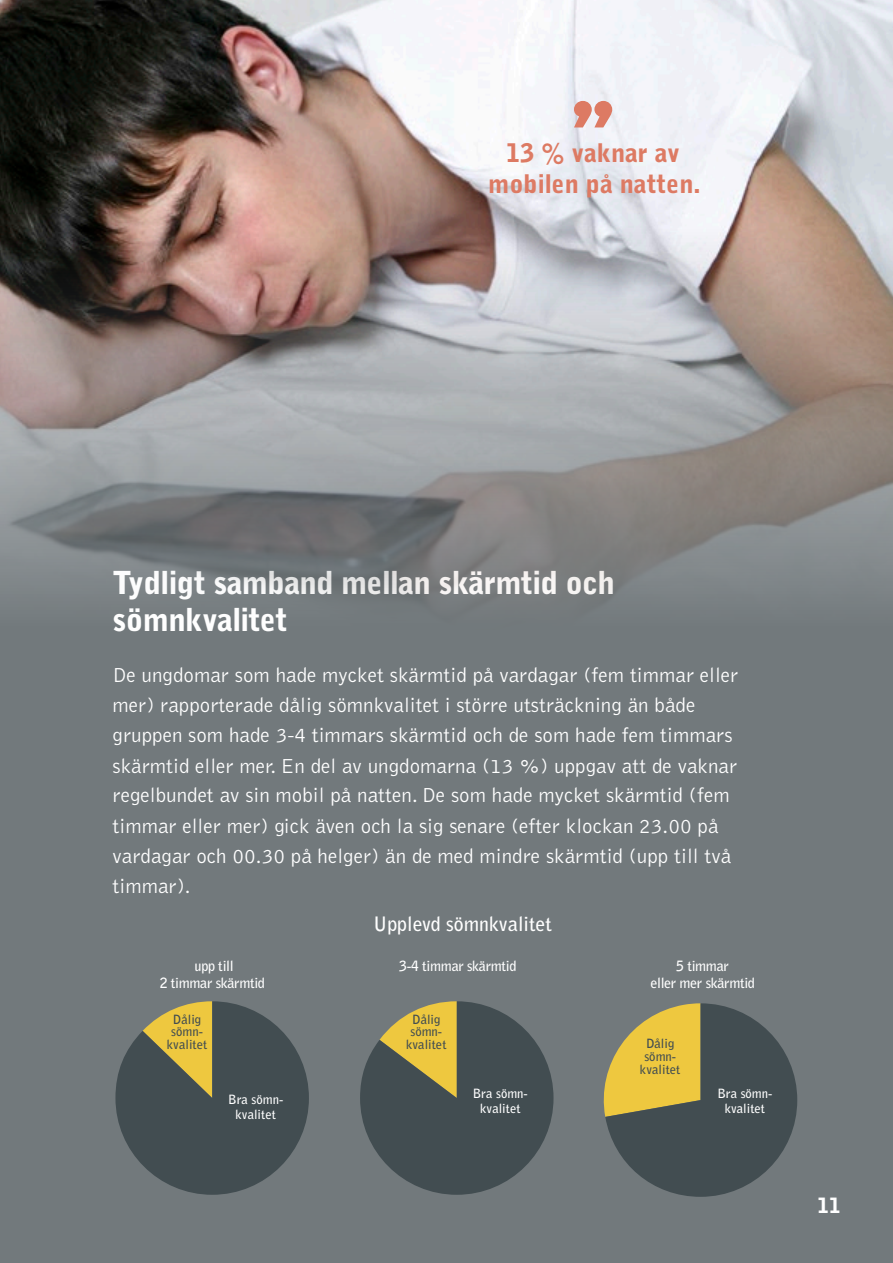
<style>
.page{position:relative;width:893px;height:1263px;background:#72797c}
.page>*{position:absolute;margin:0;border:0;box-sizing:border-box;transform-origin:0 0}
.t1{font:900 31.5px/37.8px "Bell Gothic Std";letter-spacing:-.02em;color:#fff}
.t2{font:900 25.5px/30.6px "Bell Gothic Std";color:#dd7a63;text-align:center}
.t3{font:300 21px/30px "Bell Gothic Std";color:#fff}
.t4{font:900 21px "Bell Gothic Std";color:#fff}
.t5{font:700 19.8px "Bell Gothic Std";color:#fff}
.t6{font:700 14.1px/17px "Bell Gothic Std";letter-spacing:-.025em;color:#fff;text-align:center}
.t7{font:700 12.75px/12.8px "Bell Gothic Std";color:#424d51;text-align:center}
.t8{font:700 12.75px/15.3px "Bell Gothic Std";color:#fff;text-align:center}
</style>
<div class="page">
<svg style="left:115px;top:1001px;width:194px;height:194px"></svg>
<svg style="left:360px;top:1001px;width:193px;height:194px"></svg>
<svg style="left:603px;top:1003px;width:194px;height:194px"></svg>
<img style="left:0;top:0;width:893px;height:597px">
<svg style="left:574px;top:101px;width:38px;height:26px"></svg>
<p class="t2" style="left:488px;top:138px;width:214px">13 % vaknar av mobilen på natten.</p>
<h1 class="t1" style="left:112px;top:564px;width:504px">Tydligt samband mellan skärmtid och sömnkvalitet</h1>
<p class="t3" style="left:112px;top:661px;width:627px">De ungdomar som hade mycket skärmtid på vardagar (fem timmar eller mer) rapporterade dålig sömnkvalitet i större utsträckning än både gruppen som hade 3-4 timmars skärmtid och de som hade fem timmars skärmtid eller mer. En del av ungdomarna (13 %) uppgav att de vaknar regelbundet av sin mobil på natten. De som hade mycket skärmtid (fem timmar eller mer) gick även och la sig senare (efter klockan 23.00 på vardagar och 00.30 på helger) än de med mindre skärmtid (upp till två timmar).</p>
<p class="t5" style="left:373px;top:912px;width:180px">Upplevd sömnkvalitet</p>
<p class="t6" style="left:195px;top:958px;width:41px">upp till</p>
<p class="t6" style="left:399px;top:958px;width:119px">3-4 timmar skärmtid</p>
<p class="t6" style="left:160px;top:975px;width:107px">2 timmar skärmtid</p>
<p class="t7" style="left:167px;top:1013px;width:42px">Dålig sömn&shy;kvalitet</p>
<p class="t7" style="left:406px;top:1013px;width:42px">Dålig sömn&shy;kvalitet</p>
<p class="t8" style="left:228px;top:1092px;width:57px">Bra sömn&shy;kvalitet</p>
<p class="t8" style="left:473px;top:1085px;width:57px">Bra sömn&shy;kvalitet</p>
<p class="t6" style="left:650px;top:958px;width:106px">5 timmar<br>eller mer skärmtid</p>
<p class="t7" style="left:640px;top:1037px;width:42px">Dålig sömn&shy;kvalitet</p>
<p class="t8" style="left:717px;top:1085px;width:57px">Bra sömn&shy;kvalitet</p>
<p class="t4" style="left:817px;top:1193px;width:25px">11</p>
</div>
